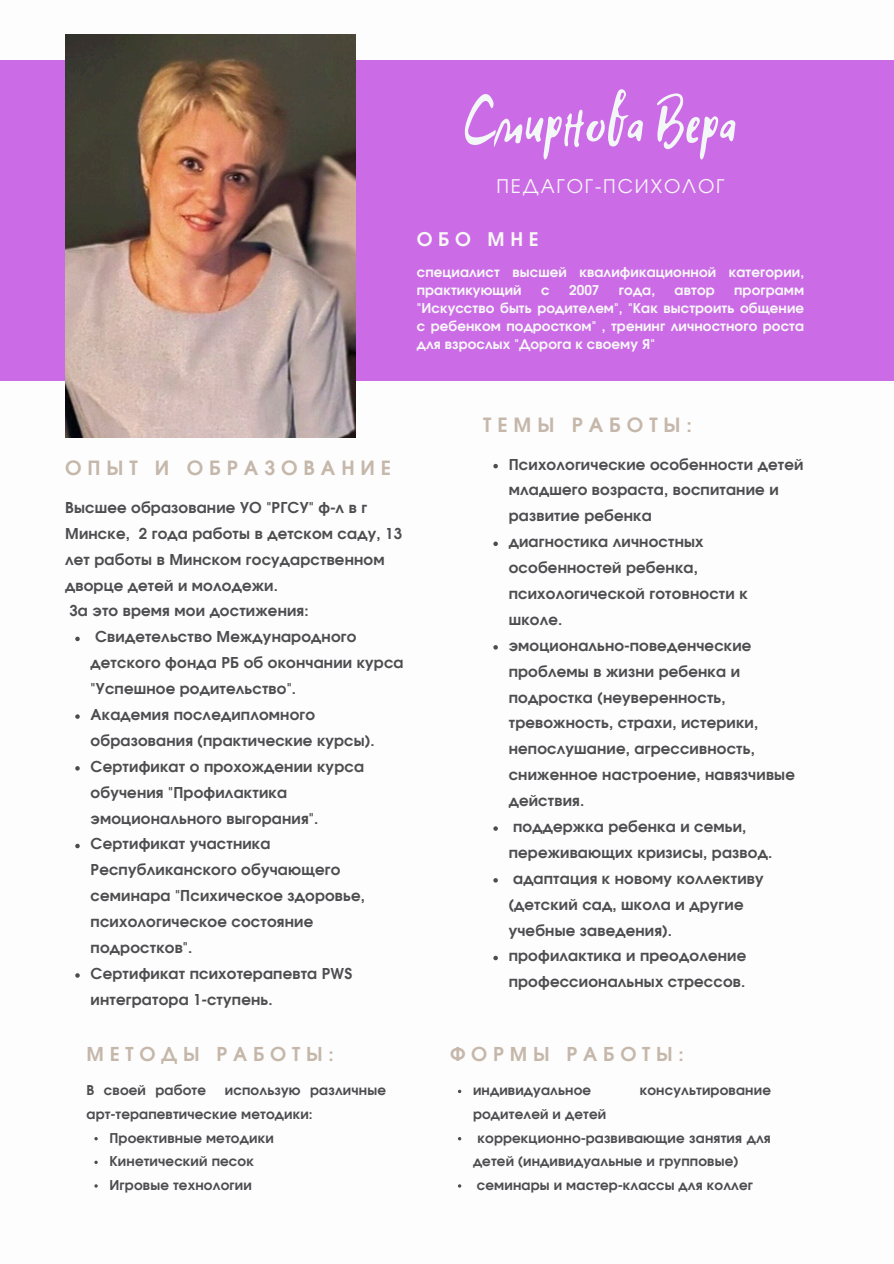
<style>
.page{position:relative;width:894px;height:1264px;background:#fff}
.page>*{position:absolute;margin:0;border:0;box-sizing:border-box;transform-origin:0 0}
.t1{font:64.65px "Hitch Hike";color:#f3f7f7}
.t2{font:700 19.65px "Evolventa";letter-spacing:.3em;color:#c5b7aa}
.t3{font:700 19.2px "Evolventa";letter-spacing:.3em;color:#c5b7aa}
.t4{font:18.75px "Evolventa";letter-spacing:.1em;color:#f8f8f8}
.t5{font:700 18.75px "Evolventa";letter-spacing:.3em;color:#f8f8f8}
.t6{font:700 15px/25.8px "Evolventa";letter-spacing:.015em;color:#4d4d50}
.t7{font:700 13.5px/23.7px "Evolventa";letter-spacing:.015em;color:#4d4d50}
.t8{font:700 13.5px/18px "Evolventa";letter-spacing:.01em;color:#f8f8f8}
</style>
<div class="page">
<div style="left:0;top:60px;width:893px;height:321px;background:#cb6ce6"></div>
<img style="left:65px;top:35px;width:290px;height:403px">
<svg style="left:75px;top:636px;width:5px;height:5px"></svg>
<svg style="left:75px;top:714px;width:5px;height:4px"></svg>
<svg style="left:75px;top:766px;width:5px;height:4px"></svg>
<svg style="left:75px;top:843px;width:5px;height:5px"></svg>
<svg style="left:75px;top:973px;width:5px;height:4px"></svg>
<svg style="left:94px;top:1137px;width:4px;height:3px"></svg>
<svg style="left:94px;top:1184px;width:4px;height:3px"></svg>
<svg style="left:493px;top:464px;width:4px;height:4px"></svg>
<svg style="left:493px;top:541px;width:4px;height:5px"></svg>
<svg style="left:493px;top:645px;width:4px;height:4px"></svg>
<svg style="left:493px;top:826px;width:4px;height:4px"></svg>
<svg style="left:493px;top:878px;width:4px;height:4px"></svg>
<svg style="left:493px;top:955px;width:4px;height:5px"></svg>
<h3 class="t1" style="left:463px;top:82px;width:275px">Смирнова Вера</h3>
<p class="t4" style="left:496px;top:178px;width:229px">ПЕДАГОГ-ПСИХОЛОГ</p>
<p class="t5" style="left:416px;top:231px;width:123px">ОБО МНЕ</p>
<h1 class="t8" style="left:416px;top:264px;width:388px">специалист высшей квалификационной категории, практикующий</h1>
<h1 class="t8" style="left:541px;top:281px;width:10px">с</h1>
<h1 class="t8" style="left:569px;top:281px;width:32px">2007</h1>
<h1 class="t8" style="left:618px;top:281px;width:38px">года,</h1>
<h1 class="t8" style="left:674px;top:281px;width:42px">автор</h1>
<h1 class="t8" style="left:416px;top:281px;width:388px;text-align:justify;text-indent:317px">программ "Искусство быть родителем", "Как выстроить общение с ребенком подростком" , тренинг личностного роста для взрослых "Дорога к своему Я"</h1>
<h2 class="t2" style="left:65px;top:459px;width:327px">ОПЫТ И ОБРАЗОВАНИЕ</h2>
<p class="t6" style="left:65px;top:495px;width:338px">Высшее образование УО "РГСУ" ф-л в г Минске, 2 года работы в детском саду, 13 лет работы в Минском государственном дворце детей и молодежи.<br>За это время мои достижения:</p>
<h2 class="t6" style="left:91px;top:625px;width:314px">Свидетельство Международного детского фонда РБ об окончании курса "Успешное родительство".</h2>
<p class="t6" style="left:91px;top:702px;width:285px">Академия последипломного образования (практические курсы).</p>
<p class="t6" style="left:91px;top:754px;width:275px">Сертификат о прохождении курса обучения "Профилактика эмоционального выгорания".</p>
<p class="t6" style="left:91px;top:832px;width:276px">Сертификат участника<br>Республиканского обучающего семинара "Психическое здоровье, психологическое состояние подростков".</p>
<p class="t6" style="left:91px;top:961px;width:263px">Сертификат психотерапевта PWS интегратора 1-ступень.</p>
<p class="t3" style="left:86px;top:1046px;width:248px">МЕТОДЫ РАБОТЫ:</p>
<p class="t7" style="left:86px;top:1079px;width:121px">В своей работе</p>
<p class="t7" style="left:86px;top:1079px;width:301px;text-indent:138px">использую различные арт-терапевтические методики:</p>
<p class="t7" style="left:109px;top:1126px;width:166px">Проективные методики</p>
<p class="t7" style="left:109px;top:1150px;width:146px">Кинетический песок</p>
<p class="t7" style="left:109px;top:1173px;width:144px">Игровые технологии</p>
<h2 class="t2" style="left:483px;top:416px;width:210px">ТЕМЫ РАБОТЫ:</h2>
<h4 class="t6" style="left:508px;top:452px;width:296px">Психологические особенности детей младшего возраста, воспитание и развитие ребенка</h4>
<p class="t6" style="left:508px;top:530px;width:240px">диагностика личностных особенностей ребенка, психологической готовности к школе.</p>
<p class="t6" style="left:508px;top:633px;width:287px">эмоционально-поведенческие проблемы в жизни ребенка и подростка (неуверенность, тревожность, страхи, истерики, непослушание, агрессивность, сниженное настроение, навязчивые действия.</p>
<p class="t6" style="left:508px;top:814px;width:265px">поддержка ребенка и семьи, переживающих кризисы, развод.</p>
<h2 class="t6" style="left:508px;top:866px;width:256px">адаптация к новому коллективу (детский сад, школа и другие учебные заведения).</h2>
<p class="t6" style="left:508px;top:944px;width:239px">профилактика и преодоление профессиональных стрессов.</p>
<p class="t3" style="left:450px;top:1046px;width:235px">ФОРМЫ РАБОТЫ:</p>
<p class="t7" style="left:473px;top:1079px;width:120px">индивидуальное</p>
<p class="t7" style="left:639px;top:1079px;width:133px">консультирование</p>
<p class="t7" style="left:473px;top:1103px;width:135px">родителей и детей</p>
<h2 class="t7" style="left:473px;top:1126px;width:299px;text-indent:4px">коррекционно-развивающие занятия для детей (индивидуальные и групповые)</h2>
<h4 class="t7" style="left:477px;top:1173px;width:277px">семинары и мастер-классы для коллег</h4>
</div>
